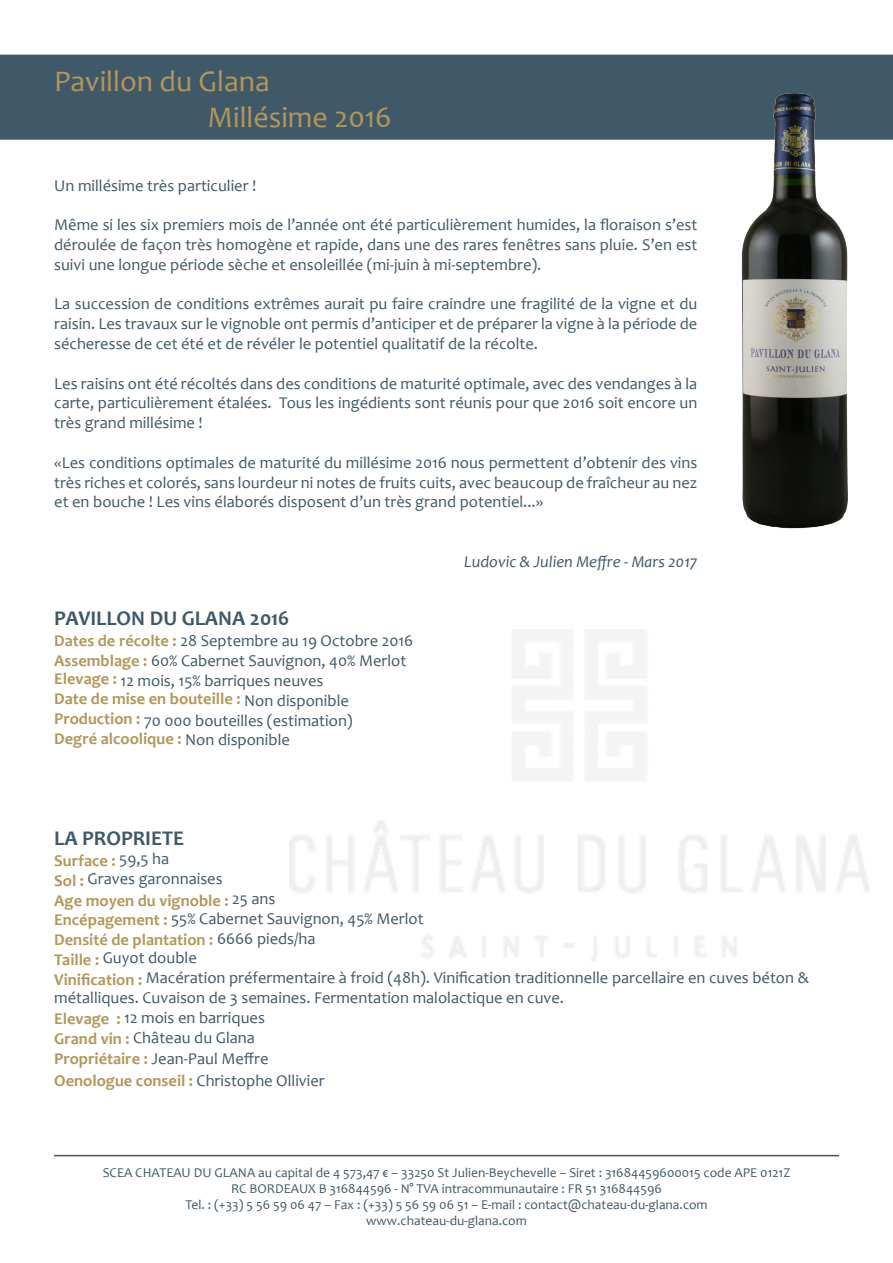
<style>
.page{position:relative;width:893px;height:1263px;background:#fff}
.page>*{position:absolute;margin:0;border:0;box-sizing:border-box;transform-origin:0 0}
.t1{font:30px "Candara";color:#b39758}
.t2{font:700 21px "Candara";color:#405968}
.t3{font:16.5px/19.8px "Candara";color:#405968;text-align:justify}
.t4{font:700 16.5px "Candara";color:#b39758}
.t5{font:italic 16.5px "Candara";color:#405968}
.t6{font:13.5px "Candara";color:#405968}
.s1{font-weight:700;color:#b39758}
.s2{font-weight:400;color:#405968}
</style>
<div class="page">
<div style="left:1px;top:55px;width:891px;height:84px;background:#405968"></div>
<div style="left:0;top:55px;width:893px;height:85px;border:2px solid #405968"></div>
<hr style="left:54px;top:1155px;width:785px;height:1px;background:#405968">
<img style="left:689px;top:69px;width:204px;height:460px">
<p class="t1" style="left:54px;top:62px;width:217px">Pavillon du Glana</p>
<p class="t1" style="left:208px;top:98px;width:186px">Millésime 2016</p>
<p class="t3" style="left:54px;top:175px;width:204px">Un millésime très particulier !</p>
<p class="t3" style="left:54px;top:215px;width:645px">Même si les six premiers mois de l’année ont été particulièrement humides, la floraison s’est déroulée de façon très homogène et rapide, dans une des rares fenêtres sans pluie. S’en est suivi une longue période sèche et ensoleillée (mi-juin à mi-septembre).</p>
<p class="t3" style="left:54px;top:294px;width:645px">La succession de conditions extrêmes aurait pu faire craindre une fragilité de la vigne et du raisin. Les travaux sur le vignoble ont permis d’anticiper et de préparer la vigne à la période de sécheresse de cet été et de révéler le potentiel qualitatif de la récolte.</p>
<p class="t3" style="left:54px;top:373px;width:645px">Les raisins ont été récoltés dans des conditions de maturité optimale, avec des vendanges à la carte, particulièrement étalées. Tous les ingédients sont réunis pour que 2016 soit encore un très grand millésime !</p>
<p class="t3" style="left:54px;top:452px;width:645px">«Les conditions optimales de maturité du millésime 2016 nous permettent d’obtenir des vins très riches et colorés, sans lourdeur ni notes de fruits cuits, avec beaucoup de fraîcheur au nez et en bouche ! Les vins élaborés disposent d’un très grand potentiel...»</p>
<p class="t2" style="left:54px;top:605px;width:237px">PAVILLON DU GLANA 2016</p>
<p class="t3" style="left:54px;top:631px;width:361px"><span class="s1">Dates de récolte :</span> 28 Septembre au 19 Octobre 2016</p>
<p class="t3" style="left:54px;top:651px;width:354px"><span class="s1">Assemblage :</span> 60% Cabernet Sauvignon, 40% Merlot</p>
<p class="t3" style="left:54px;top:670px;width:271px"><span class="s1">Elevage :</span> 12 mois, 15% barriques neuves</p>
<p class="t4" style="left:54px;top:688px;width:296px">Date de mise en bouteille : <span class="s2">Non disponible</span></p>
<p class="t3" style="left:54px;top:710px;width:300px"><span class="s1">Production :</span> 70 000 bouteilles (estimation)</p>
<p class="t4" style="left:54px;top:728px;width:237px">Degré alcoolique : <span class="s2">Non disponible</span></p>
<p class="t5" style="left:464px;top:551px;width:235px">Ludovic &amp; Julien Meffre - Mars 2017</p>
<p class="t2" style="left:54px;top:825px;width:132px">LA PROPRIETE</p>
<p class="t4" style="left:54px;top:850px;width:117px">Surface : <span class="s2">59,5 ha</span></p>
<p class="t3" style="left:54px;top:869px;width:170px"><span class="s1">Sol :</span> Graves garonnaises</p>
<p class="t4" style="left:54px;top:890px;width:223px">Age moyen du vignoble : <span class="s2">25 ans</span></p>
<p class="t3" style="left:54px;top:908px;width:371px"><span class="s1">Encépagement :</span> 55% Cabernet Sauvignon, 45% Merlot</p>
<p class="t4" style="left:54px;top:929px;width:263px">Densité de plantation : <span class="s2">6666 pieds/ha</span></p>
<p class="t3" style="left:54px;top:948px;width:144px"><span class="s1">Taille :</span> Guyot double</p>
<p class="t3" style="left:54px;top:968px;width:756px"><span class="s1">Vinification :</span> Macération préfermentaire à froid (48h). Vinification traditionnelle parcellaire en cuves béton &amp; métalliques. Cuvaison de 3 semaines. Fermentation malolactique en cuve.</p>
<p class="t3" style="left:54px;top:1007px;width:212px"><span class="s1">Elevage :</span> 12 mois en barriques</p>
<p class="t3" style="left:54px;top:1027px;width:202px"><span class="s1">Grand vin :</span> Château du Glana</p>
<p class="t3" style="left:54px;top:1048px;width:216px"><span class="s1">Propriétaire :</span> Jean-Paul Meffre</p>
<p class="t3" style="left:54px;top:1070px;width:272px"><span class="s1">Oenologue conseil :</span> Christophe Ollivier</p>
<p class="t6" style="left:103px;top:1164px;width:689px">SCEA CHATEAU DU GLANA au capital de 4 573,47 € – 33250 St Julien-Beychevelle – Siret : 31684459600015 code APE 0121Z</p>
<p class="t6" style="left:231px;top:1180px;width:432px">RC BORDEAUX B 316844596 - N° TVA intracommunautaire : FR 51 316844596</p>
<p class="t6" style="left:185px;top:1196px;width:524px">Tel. : (+33) 5 56 59 06 47 – Fax : (+33) 5 56 59 06 51 – E-mail : contact@chateau-du-glana.com</p>
<p class="t6" style="left:366px;top:1212px;width:162px">www.chateau-du-glana.com</p>
</div>
